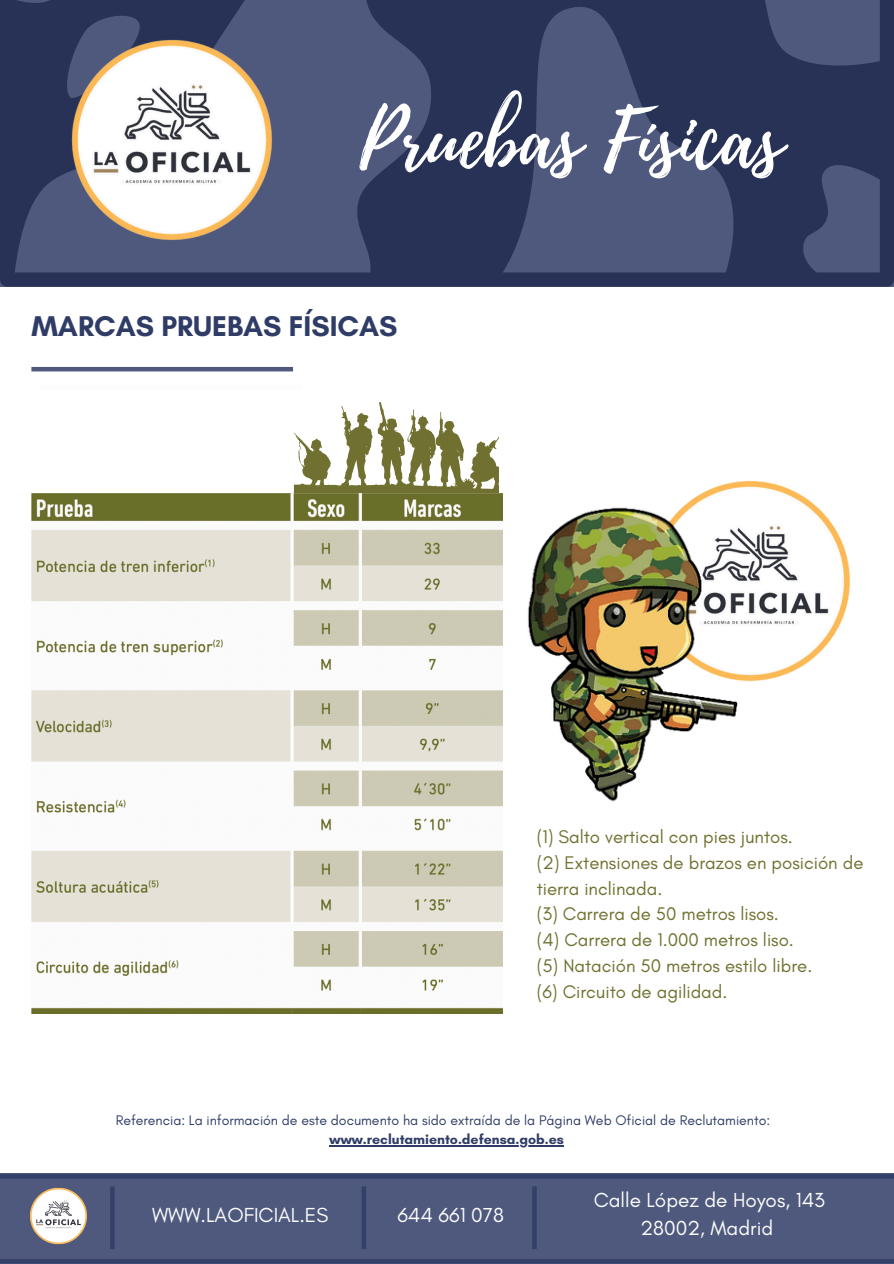
<style>
.page{position:relative;width:894px;height:1264px;background:#fff}
.page>*{position:absolute;margin:0;border:0;box-sizing:border-box;transform-origin:0 0}
.t1{font:80.55px "Playlist Script";color:#fff}
.t2{font:700 29.1px "Glacial Indifference";color:#2f3c66}
.t3{font:20.7px/28.2px "Glacial Indifference";color:#fcfcfc;text-align:center}
.t4{font:18.6px/25.8px "Glacial Indifference";color:#707130}
.t5{font:14.1px "Glacial Indifference";color:#2f3c66}
.t6{font:700 14.1px "Glacial Indifference";color:#2f3c66}
</style>
<div class="page">
<svg style="left:0;top:0;width:893px;height:286px;background:#374266"></svg>
<img style="left:20px;top:0;width:303px;height:287px">
<div style="left:0;top:1173px;width:893px;height:90px;background:#4e597d"></div>
<div style="left:110px;top:1186px;width:5px;height:63px;background:#2f3c66"></div>
<img style="left:16px;top:1178px;width:85px;height:67px">
<div style="left:361px;top:1186px;width:5px;height:63px;background:#2f3c66"></div>
<hr style="left:532px;top:1186px;width:4px;height:63px;background:#2f3c66">
<hr style="left:31px;top:367px;width:262px;height:4px;background:#4e597d">
<div style="left:0;top:1258px;width:893px;height:5px;background:#2f3c66"></div>
<hr style="left:0;top:1174px;width:893px;height:4px;background:#2f3c66">
<svg style="left:294px;top:402px;width:204px;height:61px"></svg>
<img style="left:31px;top:493px;width:471px;height:520px">
<img style="left:271px;top:463px;width:580px;height:389px">
<hr style="left:329px;top:1145px;width:235px;height:1px;background:#2f3c66">
<p class="t1" style="left:359px;top:82px;width:424px">Pruebas Físicas</p>
<p class="t2" style="left:31px;top:308px;width:367px">MARCAS PRUEBAS FÍSICAS</p>
<h4 class="t4" style="left:536px;top:823px;width:328px">(1) Salto vertical con pies juntos.<br>(2) Extensiones de brazos en posición de tierra inclinada.<br>(3) Carrera de 50 metros lisos.<br>(4) Carrera de 1.000 metros liso.<br>(5) Natación 50 metros estilo libre.<br>(6) Circuito de agilidad.</h4>
<p class="t5" style="left:116px;top:1111px;width:656px">Referencia: La información de este documento ha sido extraída de la Página Web Oficial de Reclutamiento:</p>
<p class="t6" style="left:329px;top:1130px;width:236px">www.reclutamiento.defensa.gob.es</p>
<p class="t3" style="left:152px;top:1200px;width:178px">WWW.LAOFICIAL.ES</p>
<p class="t3" style="left:397px;top:1200px;width:108px">644 661 078</p>
<h5 class="t3" style="left:593px;top:1185px;width:233px">Calle López de Hoyos, 143<br>28002, Madrid</h5>
</div>
